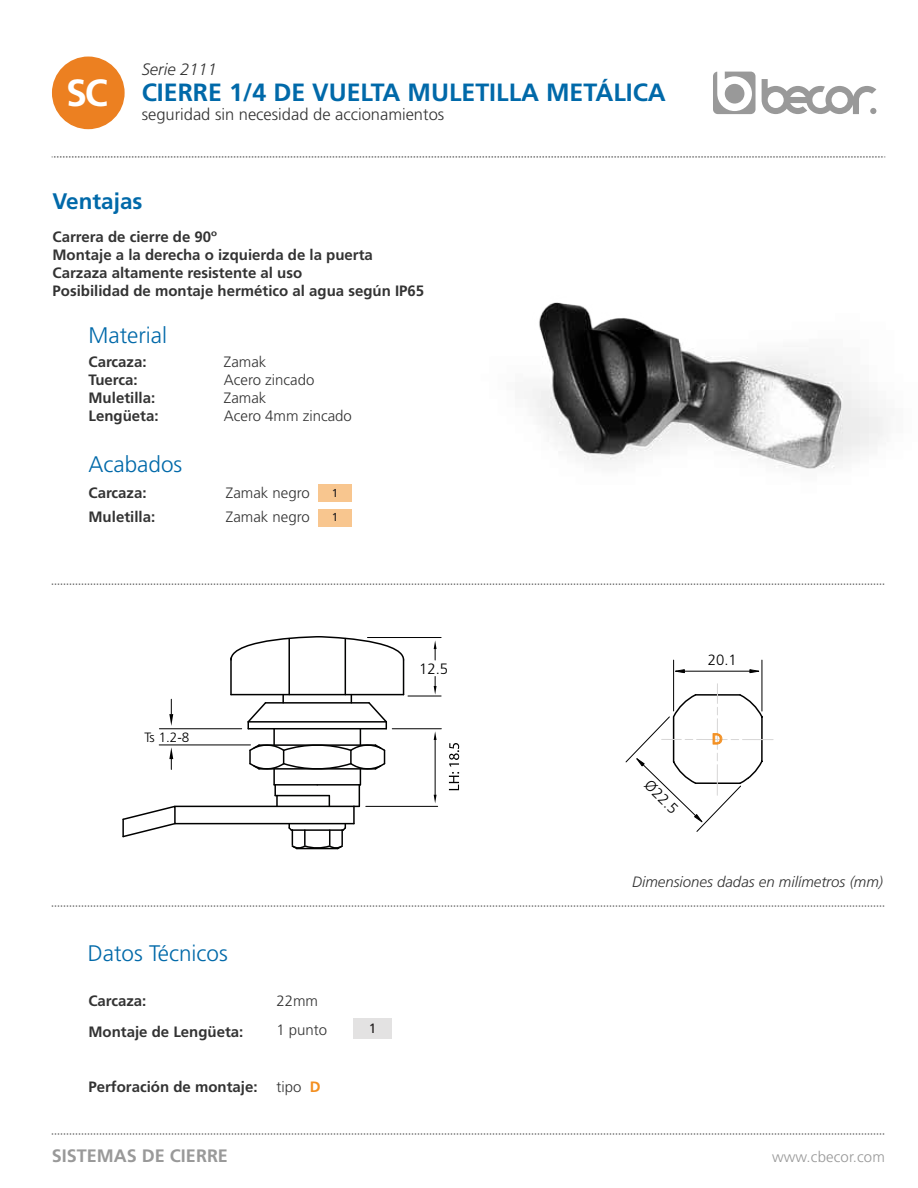
<style>
.page{position:relative;width:918px;height:1188px;background:#fff}
.page>*{position:absolute;margin:0;border:0;box-sizing:border-box;transform-origin:0 0}
.t1{font:700 24.9px "Frutiger LT Std";color:#0069a9}
.t2{font:300 22.5px "Frutiger LT Std";color:#0069a9}
.t3{font:700 22.5px "Frutiger LT Std";color:#0069a9}
.t4{font:700 18px "Frutiger LT Std";color:#999}
.t5{font:300 16.5px "Frutiger LT Std";color:#333}
.t6{font:italic 300 16.5px "Frutiger LT Std";color:#333}
.t7{font:700 15px/18px "Frutiger LT Std";color:#333}
.t8{font:300 15px/18px "Frutiger LT Std";color:#333}
.t9{font:italic 300 15px "Frutiger LT Std";color:#333}
.t10{font:300 15px "Frutiger LT Std";letter-spacing:.01em;color:#999}
.t11{font:300 15px "Frutiger LT Std";color:#000}
.t12{font:15px "Frutiger LT Std";color:#f38f1e}
.t13{font:300 14.85px "Frutiger LT Std";color:#000}
.t14{font:300 13.5px "Frutiger LT Std";color:#000}
.t15{font:13.5px "Frutiger LT Std";color:#231f20}
.t16{font:11.55px/24.5px "Frutiger LT Std";color:#231f20}
.s1{font-size:37.8px;color:#fff}
.s2{font-weight:700;color:#f38f20}
</style>
<div class="page">
<div style="left:318px;top:484px;width:33px;height:18px;background:#f8c68f"></div>
<div style="left:318px;top:509px;width:33px;height:18px;background:#f8c68f"></div>
<div style="left:353px;top:1018px;width:38px;height:21px;background:#e3e2e2"></div>
<svg style="left:762px;top:79px;width:114px;height:35px"></svg>
<svg style="left:713px;top:72px;width:43px;height:42px"></svg>
<div style="left:52px;top:57px;width:73px;height:72px;background:#ec8021;border-radius:50%"></div>
<svg style="left:52px;top:905px;width:833px;height:2px;background:#cecece"></svg>
<hr style="left:403px;top:660px;width:1px;height:35px;background:#000100">
<hr style="left:230px;top:658px;width:2px;height:37px;background:#000100">
<svg style="left:122px;top:695px;width:266px;height:155px"></svg>
<svg style="left:230px;top:637px;width:175px;height:24px"></svg>
<hr style="left:231px;top:694px;width:173px;height:1px;background:#000">
<hr style="left:288px;top:639px;width:2px;height:56px;background:#000100">
<hr style="left:345px;top:639px;width:1px;height:56px;background:#000100">
<hr style="left:367px;top:637px;width:74px;height:1px;background:#000">
<hr style="left:408px;top:696px;width:33px;height:1px;background:#000">
<svg style="left:434px;top:640px;width:3px;height:20px"></svg>
<svg style="left:434px;top:676px;width:3px;height:19px"></svg>
<hr style="left:392px;top:728px;width:49px;height:1px;background:#000">
<hr style="left:366px;top:806px;width:72px;height:1px;background:#000">
<hr style="left:435px;top:740px;width:1px;height:56px;background:#000">
<svg style="left:434px;top:731px;width:3px;height:9px"></svg>
<svg style="left:434px;top:795px;width:3px;height:8px"></svg>
<svg style="left:449px;top:743px;width:10px;height:47px"></svg>
<svg style="left:52px;top:156px;width:833px;height:2px"></svg>
<svg style="left:52px;top:1133px;width:833px;height:2px;background:#cecece"></svg>
<svg style="left:674px;top:669px;width:11px;height:5px"></svg>
<svg style="left:749px;top:669px;width:13px;height:5px"></svg>
<hr style="left:673px;top:660px;width:1px;height:51px;background:#000">
<hr style="left:762px;top:660px;width:1px;height:51px;background:#000">
<hr style="left:681px;top:671px;width:71px;height:1px;background:#000">
<svg style="left:625px;top:684px;width:148px;height:148px"></svg>
<svg style="left:52px;top:583px;width:833px;height:2px"></svg>
<img style="left:532px;top:302px;width:352px;height:167px">
<p class="t6" style="left:142px;top:60px;width:77px">Serie 2111</p>
<p class="t5" style="left:142px;top:105px;width:304px">seguridad sin necesidad de accionamientos</p>
<h1 class="t1" style="left:66px;top:78px;width:601px"><span class="s1">SC</span> CIERRE 1/4 DE VUELTA MULETILLA METÁLICA</h1>
<h2 class="t3" style="left:53px;top:188px;width:92px">Ventajas</h2>
<p class="t7" style="left:53px;top:228px;width:373px">Carrera de cierre de 90º<br>Montaje a la derecha o izquierda de la puerta Carzaza altamente resistente al uso<br>Posibilidad de montaje hermético al agua según IP65</p>
<h2 class="t2" style="left:89px;top:322px;width:80px">Material</h2>
<p class="t7" style="left:89px;top:353px;width:72px">Carcaza:<br>Tuerca:<br>Muletilla:<br>Lengüeta:</p>
<p class="t8" style="left:224px;top:353px;width:130px">Zamak<br>Acero zincado<br>Zamak<br>Acero 4mm zincado</p>
<h2 class="t2" style="left:89px;top:451px;width:95px">Acabados</h2>
<p class="t8" style="left:226px;top:481px;width:85px;line-height:24.3px">Zamak negro<br>Zamak negro</p>
<p class="t7" style="left:89px;top:481px;width:68px;line-height:24px">Carcaza:<br>Muletilla:</p>
<p class="t16" style="left:332px;top:480px;width:8px">1<br>1</p>
<p class="t14" style="left:144px;top:730px;width:47px">Ts 1.2-8</p>
<p class="t11" style="left:419px;top:660px;width:31px">12.5</p>
<h2 class="t2" style="left:88px;top:940px;width:142px">Datos Técnicos</h2>
<p class="t7" style="left:88px;top:992px;width:60px">Carcaza:</p>
<p class="t8" style="left:276px;top:992px;width:43px">22mm</p>
<p class="t7" style="left:88px;top:1023px;width:157px">Montaje de Lengüeta:</p>
<p class="t8" style="left:276px;top:1022px;width:52px">1 punto</p>
<p class="t7" style="left:88px;top:1078px;width:171px">Perforación de montaje:</p>
<p class="t8" style="left:276px;top:1078px;width:46px">tipo <span class="s2">D</span></p>
<p class="t15" style="left:369px;top:1020px;width:9px">1</p>
<p class="t13" style="left:708px;top:651px;width:31px">20.1</p>
<p class="t11" style="left:653px;top:777px;width:42px;rotate:44deg">Ø22.5</p>
<p class="t12" style="left:712px;top:730px;width:12px">D</p>
<p class="t9" style="left:632px;top:873px;width:252px">Dimensiones dadas en milímetros (mm)</p>
<p class="t4" style="left:52px;top:1145px;width:178px">SISTEMAS DE CIERRE</p>
<p class="t10" style="left:772px;top:1149px;width:114px">www.cbecor.com</p>
</div>
